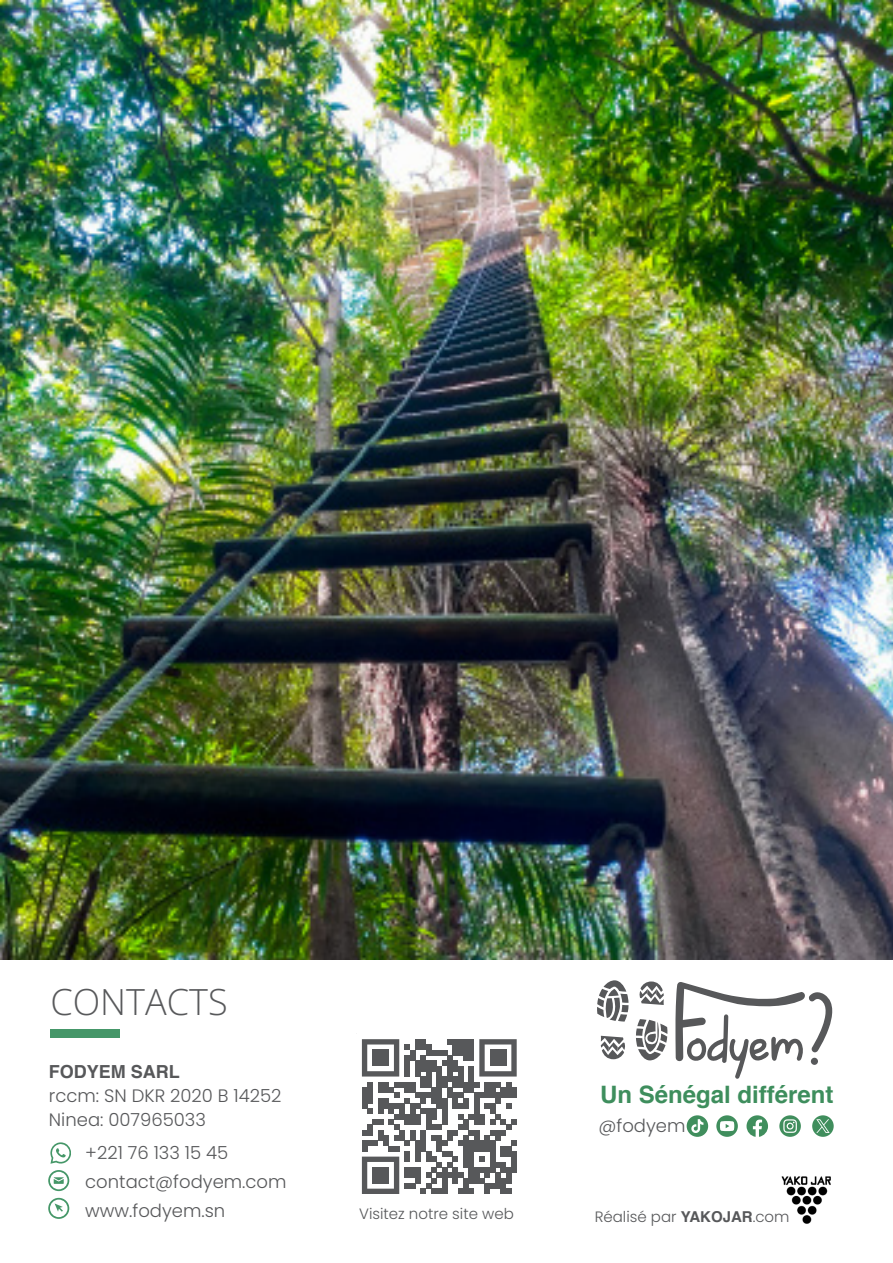
<style>
.page{position:relative;width:893px;height:1263px;background:#fff}
.page>*{position:absolute;margin:0;border:0;box-sizing:border-box;transform-origin:0 0}
.t1{font:300 36px "Open Sans";color:#58595b}
.t2{font:700 24px "Helvetica";color:#3e8e5d}
.t3{font:300 18px "Poppins";color:#57585a}
.t4{font:700 18px "Helvetica";color:#57585a}
.t5{font:300 15px "Poppins";color:#57585a}
.s1{font-family:"Helvetica";font-weight:700}
</style>
<div class="page">
<img style="left:0;top:0;width:893px;height:960px">
<div style="left:50px;top:1030px;width:70px;height:8px;background:#459769"></div>
<img style="left:781px;top:1176px;width:50px;height:48px">
<svg style="left:48px;top:1142px;width:23px;height:49px"></svg>
<svg style="left:48px;top:1198px;width:21px;height:21px"></svg>
<svg style="left:687px;top:1115px;width:21px;height:22px"></svg>
<svg style="left:716px;top:1115px;width:22px;height:22px"></svg>
<svg style="left:746px;top:1115px;width:22px;height:22px"></svg>
<svg style="left:779px;top:1115px;width:22px;height:22px"></svg>
<svg style="left:812px;top:1115px;width:22px;height:22px"></svg>
<svg style="left:597px;top:980px;width:31px;height:42px"></svg>
<svg style="left:639px;top:981px;width:25px;height:24px"></svg>
<svg style="left:636px;top:1019px;width:31px;height:42px"></svg>
<svg style="left:601px;top:1036px;width:24px;height:23px"></svg>
<svg style="left:675px;top:982px;width:157px;height:97px"></svg>
<svg style="left:361px;top:1039px;width:156px;height:155px"></svg>
<div style="left:373px;top:1167px;width:16px;height:16px;background:#57585a"></div>
<p class="t1" style="left:50px;top:977px;width:179px">CONTACTS</p>
<p class="t4" style="left:49px;top:1057px;width:133px">FODYEM SARL</p>
<p class="t3" style="left:49px;top:1085px;width:234px">rccm: SN DKR 2020 B 14252</p>
<p class="t3" style="left:49px;top:1109px;width:159px">Ninea: 007965033</p>
<p class="t3" style="left:598px;top:1115px;width:88px">@fodyem</p>
<p class="t2" style="left:600px;top:1075px;width:235px">Un Sénégal différent</p>
<p class="t3" style="left:85px;top:1142px;width:145px">+221 76 133 15 45</p>
<p class="t3" style="left:85px;top:1171px;width:203px">contact@fodyem.com</p>
<p class="t3" style="left:85px;top:1200px;width:142px">www.fodyem.sn</p>
<p class="t5" style="left:359px;top:1205px;width:156px">Visitez notre site web</p>
<p class="t5" style="left:595px;top:1207px;width:196px">Réalisé par <span class="s1">YAKOJAR</span>.com</p>
</div>
